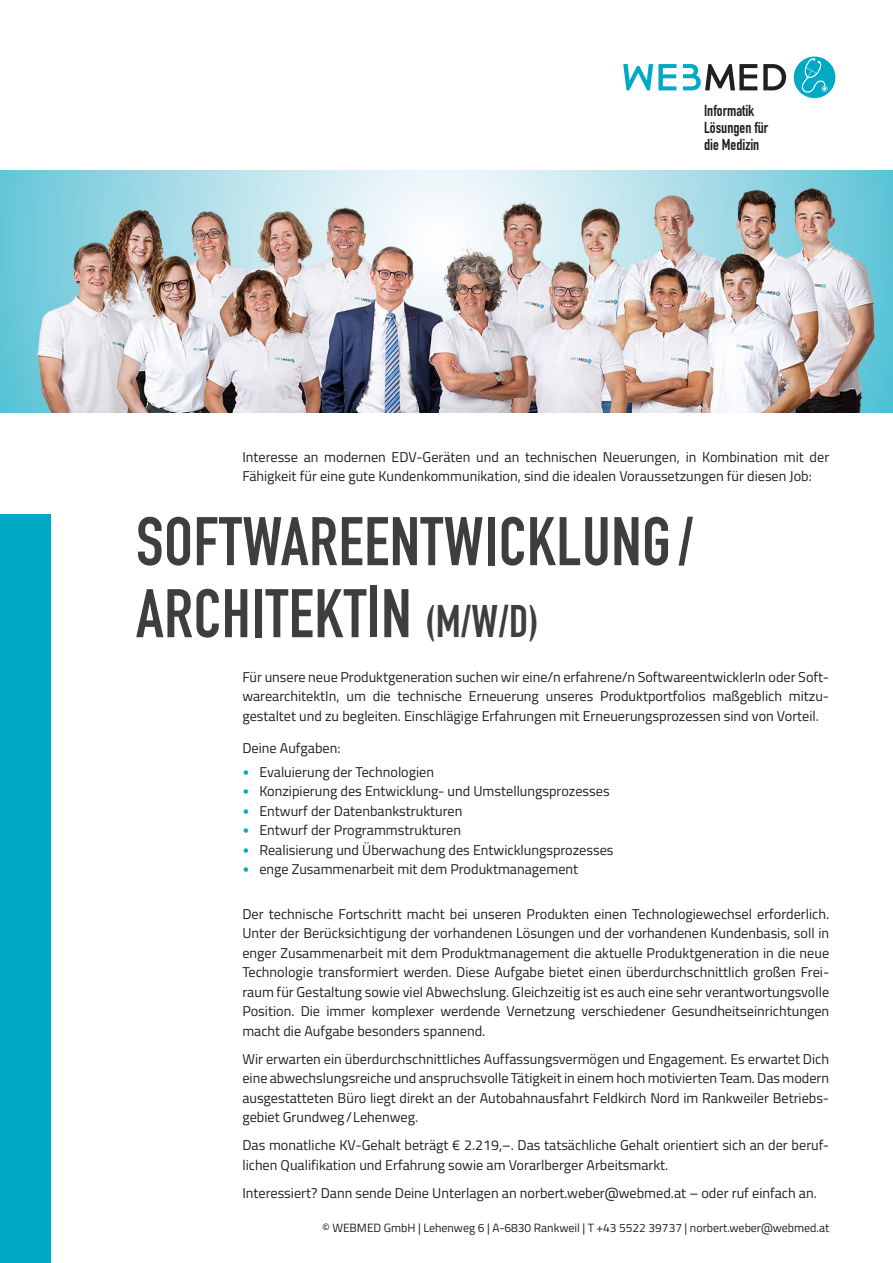
<style>
.page{position:relative;width:893px;height:1263px;background:#fff}
.page>*{position:absolute;margin:0;border:0;box-sizing:border-box;transform-origin:0 0}
.t1{font:67.5px/72px "DIN Engschrift";letter-spacing:.01em;color:#3e3e3f}
.t2{font:15.75px/17.1px "DIN Engschrift";color:#231f20}
.t3{font:14.25px/19.5px "Titillium Web";color:#231f20}
.t4{font:12px "Titillium Web";letter-spacing:-.005em;color:#231f20}
.s1{font-size:72.3px}
.s2{font-size:45px}
.s3{font-family:"Calibri";color:#00aac5}
</style>
<div class="page">
<div style="left:0;top:514px;width:51px;height:749px;background:#00aac5"></div>
<img style="left:13px;top:170px;width:880px;height:242px">
<svg style="left:623px;top:64px;width:53px;height:26px"></svg>
<svg style="left:763px;top:64px;width:23px;height:26px"></svg>
<svg style="left:683px;top:64px;width:74px;height:26px"></svg>
<div style="left:794px;top:57px;width:41px;height:41px;background:#00aac5;border-radius:50%"></div>
<svg style="left:801px;top:58px;width:27px;height:35px"></svg>
<p class="t2" style="left:704px;top:102px;width:66px">Informatik<br>Lösungen für die Medizin</p>
<p class="t3" style="left:242px;top:446px;width:588px">Interesse an modernen EDV-Geräten und an technischen Neuerungen, in Kombination mit der<br>Fähigkeit für eine gute Kundenkommunikation, sind die idealen Voraussetzungen für diesen Job:</p>
<h1 class="t1" style="left:136px;top:506px;width:559px">SOFTWAREENTWICKLUNG/<br>ARCHITEKT<span class="s1">I</span>N <span class="s2">(M/W/D)</span></h1>
<p class="t3" style="left:242px;top:666px;width:588px">Für unsere neue Produktgeneration suchen wir eine/n erfahrene/n SoftwareentwicklerIn oder Soft&shy;warearchitektIn, um die technische Erneuerung unseres Produktportfolios maßgeblich mitzu&shy;gestaltet und zu begleiten. Einschlägige Erfahrungen mit Erneuerungsprozessen sind von Vorteil.</p>
<p class="t3" style="left:242px;top:737px;width:100px">Deine Aufgaben:</p>
<p class="t3" style="left:242px;top:761px;width:193px"><span class="s3">•</span> Evaluierung der Technologien</p>
<p class="t3" style="left:242px;top:781px;width:369px"><span class="s3">•</span> Konzipierung des Entwicklung- und Umstellungsprozesses</p>
<p class="t3" style="left:242px;top:800px;width:221px"><span class="s3">•</span> Entwurf der Datenbankstrukturen</p>
<p class="t3" style="left:242px;top:820px;width:220px"><span class="s3">•</span> Entwurf der Programmstrukturen</p>
<p class="t3" style="left:242px;top:839px;width:373px"><span class="s3">•</span> Realisierung und Überwachung des Entwicklungsprozesses</p>
<p class="t3" style="left:242px;top:859px;width:337px"><span class="s3">•</span> enge Zusammenarbeit mit dem Produktmanagement</p>
<p class="t3" style="left:242px;top:903px;width:588px;text-align:justify">Der technische Fortschritt macht bei unseren Produkten einen Technologiewechsel erforderlich.<br>Unter der Berücksichtigung der vorhandenen Lösungen und der vorhandenen Kundenbasis, soll in enger Zusammenarbeit mit dem Produktmanagement die aktuelle Produktgeneration in die neue Technologie transformiert werden. Diese Aufgabe bietet einen überdurchschnittlich großen Frei&shy;raum für Gestaltung sowie viel Abwechslung. Gleichzeitig ist es auch eine sehr verantwortungsvolle Position. Die immer komplexer werdende Vernetzung verschiedener Gesundheitseinrichtungen macht die Aufgabe besonders spannend.</p>
<p class="t3" style="left:242px;top:1048px;width:588px;text-align:justify">Wir erwarten ein überdurchschnittliches Auffassungsvermögen und Engagement. Es erwartet Dich eine abwechslungsreiche und anspruchsvolle Tätigkeit in einem hoch motivierten Team. Das modern ausgestatteten Büro liegt direkt an der Autobahnausfahrt Feldkirch Nord im Rankweiler Betriebs&shy;gebiet Grundweg/Lehenweg.</p>
<p class="t3" style="left:242px;top:1135px;width:585px">Das monatliche KV-Gehalt beträgt € 2.219,–. Das tatsächliche Gehalt orientiert sich an der beruf&shy;lichen Qualifikation und Erfahrung sowie am Vorarlberger Arbeitsmarkt.</p>
<p class="t3" style="left:242px;top:1182px;width:576px">Interessiert? Dann sende Deine Unterlagen an norbert.weber@webmed.at – oder ruf einfach an.</p>
<p class="t4" style="left:322px;top:1219px;width:509px">© WEBMED GmbH | Lehenweg 6 | A-6830 Rankweil | T +43 5522 39737 | norbert.weber@webmed.at</p>
</div>
